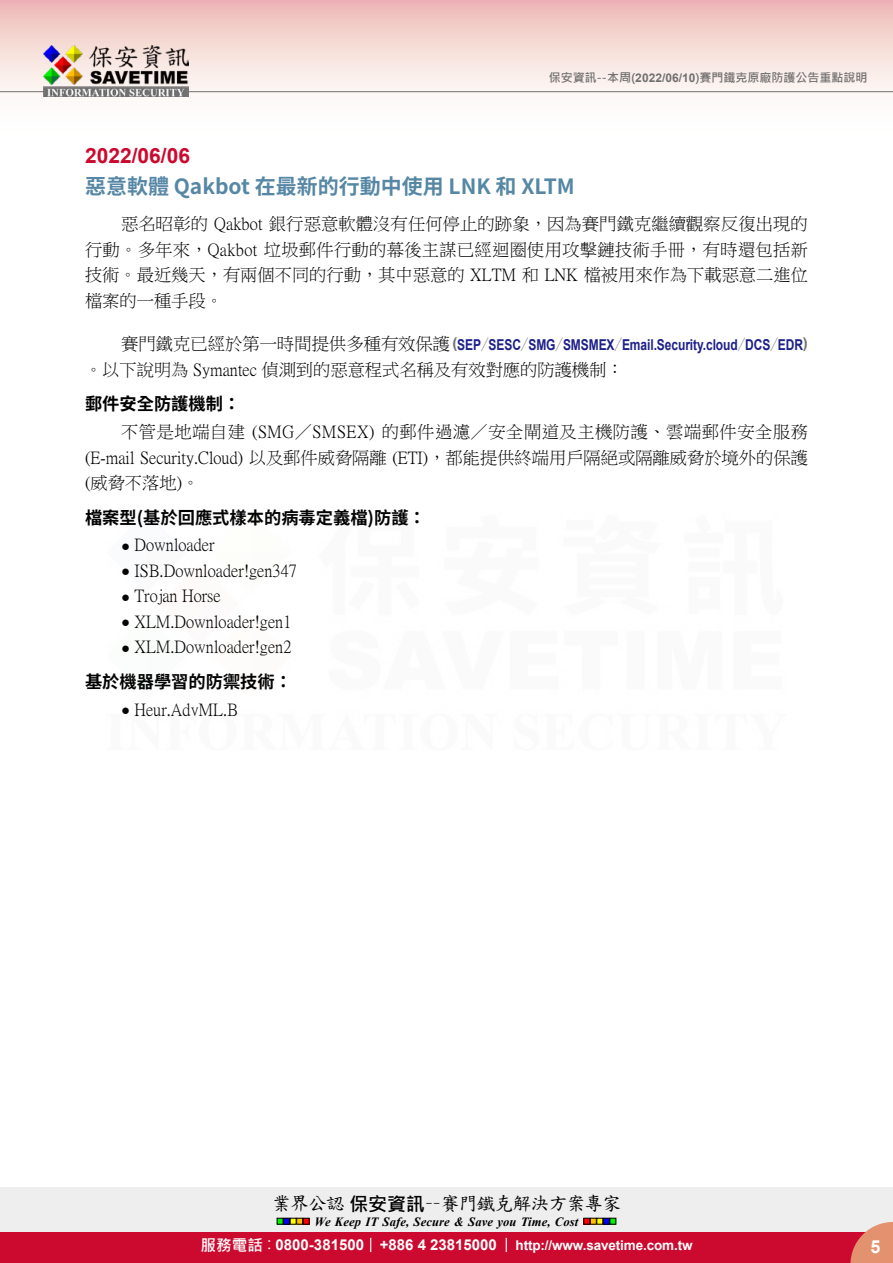
<style>
.page{position:relative;width:893px;height:1263px;background:#fff}
.page>*{position:absolute;margin:0;border:0;box-sizing:border-box;transform-origin:0 0}
.t1{font:700 21px "Source Han Sans TW";color:#5687a5}
.t2{font:700 21px "Arial";color:#cc0a2f}
.t3{font:18.9px "DF Kai Shu SB Estd BF";letter-spacing:-.05em;color:#000}
.t4{font:700 18px "Arial";color:#fff}
.t5{font:17.25px/25.5px "P Ming Li U";color:#000;text-align:justify}
.t6{font:700 17.25px "Source Han Sans TW";color:#000}
.t7{font:700 15px "Arial";letter-spacing:-.005em;color:#1d2088;scale:.8 1}
.t8{font:700 13.5px "Arial";letter-spacing:-.01em;color:#fff}
.t9{font:italic 700 12.6px "Times New Roman";letter-spacing:.005em;color:#000}
.t10{font:700 12px "Microsoft Jheng Hei";color:#727171}
.s1{font-family:"Arial"}
.s2{font-family:"P Ming Li U";font-weight:400;font-size:17.25px;color:#000}
.s3{color:#727171}
.s4{font-family:"Source Han Sans TW";font-weight:800;color:#727171}
.s5{font-family:"Arial";font-size:15px}
.s6{font-family:"Microsoft Jheng Hei";font-weight:700}
.s7{font-family:"Microsoft Jheng Hei";font-size:15.6px}
.s8{font-family:"Microsoft Jheng Hei";font-weight:400;font-size:15.6px}
.s9{font-size:15px}
</style>
<div class="page">
<div style="left:0;top:1187px;width:893px;height:49px;background:#eee"></div>
<svg style="left:277px;top:1218px;width:32px;height:6px"></svg>
<svg style="left:584px;top:1218px;width:32px;height:6px"></svg>
<div style="left:0;top:1232px;width:893px;height:31px;background:#cc0a2f"></div>
<svg style="left:850px;top:1222px;width:43px;height:41px"></svg>
<svg style="left:370px;top:1238px;width:1px;height:14px"></svg>
<svg style="left:506px;top:1238px;width:1px;height:14px"></svg>
<div style="left:0;top:0;width:893px;height:141px;background:linear-gradient(to bottom,#efc0bb,#fff)"></div>
<hr style="left:0;top:91px;width:893px;height:1px;background:#727171">
<img style="left:44px;top:46px;width:145px;height:51px">
<p class="t10" style="left:549px;top:70px;width:320px">保安資訊--本周(<span class="s1">2022/06/10</span>)賽門鐵克原廠防護公告重點說明</p>
<p class="t2" style="left:85px;top:140px;width:107px">2022/06/06</p>
<p class="t1" style="left:85px;top:175px;width:491px">惡意軟體 Qakbot 在最新的行動中使用 LNK 和 XLTM</p>
<p class="t5" style="left:85px;top:211px;width:724px;text-indent:36px">惡名昭彰的 Qakbot 銀行惡意軟體沒有任何停止的跡象，因為賽門鐵克繼續觀察反復出現的行動。多年來，Qakbot 垃圾郵件行動的幕後主謀已經迴圈使用攻擊鏈技術手冊，有時還包括新技術。最近幾天，有兩個不同的行動，其中惡意的 XLTM 和 LNK 檔被用來作為下載惡意二進位檔案的一種手段。</p>
<p class="t7" style="left:121px;top:334px;width:860px"><span class="s2">賽門鐵克已經於第一時間提供多種有效保護</span><span class="s3">(</span>SEP<span class="s4">／</span>SESC<span class="s4">／</span>SMG<span class="s4">／</span>SMSMEX<span class="s4">／</span>Email.Security.cloud<span class="s4">／</span>DCS<span class="s4">／</span>EDR<span class="s3">)</span></p>
<p class="t5" style="left:85px;top:357px;width:540px">。以下說明為 Symantec 偵測到的惡意程式名稱及有效對應的防護機制：</p>
<p class="t6" style="left:85px;top:394px;width:157px">郵件安全防護機制：</p>
<p class="t5" style="left:85px;top:419px;width:724px;text-indent:36px">不管是地端自建 (SMG／SMSEX) 的郵件過濾／安全閘道及主機防護、雲端郵件安全服務(E-mail Security.Cloud) 以及郵件威脅隔離 (ETI)，都能提供終端用戶隔絕或隔離威脅於境外的保護(威脅不落地)。</p>
<p class="t6" style="left:85px;top:507px;width:342px">檔案型(基於回應式樣本的病毒定義檔)防護：</p>
<p class="t5" style="left:121px;top:532px;width:95px"><span class="s5">●</span> Downloader</p>
<p class="t5" style="left:121px;top:558px;width:177px"><span class="s5">●</span> ISB.Downloader!gen347</p>
<p class="t5" style="left:121px;top:583px;width:101px"><span class="s5">●</span> Trojan Horse</p>
<p class="t5" style="left:121px;top:609px;width:172px"><span class="s5">●</span> XLM.Downloader!gen1</p>
<p class="t5" style="left:121px;top:634px;width:172px"><span class="s5">●</span> XLM.Downloader!gen2</p>
<p class="t6" style="left:85px;top:672px;width:209px">基於機器學習的防禦技術：</p>
<p class="t5" style="left:121px;top:697px;width:118px"><span class="s5">●</span> Heur.AdvML.B</p>
<p class="t3" style="left:272px;top:1194px;width:351px">業界公認<span class="s6">保安資訊</span>－－賽門鐵克解決方案專家</p>
<p class="t9" style="left:315px;top:1212px;width:265px">We Keep IT Safe, Secure &amp; Save you Time, Cost</p>
<p class="t8" style="left:200px;top:1235px;width:494px"><span class="s7">服務電話</span><span class="s8">：</span><span class="s9">0800-381500 +886 4 23815000</span> http://www.savetime.com.tw</p>
<p class="t4" style="left:870px;top:1234px;width:12px">5</p>
</div>
